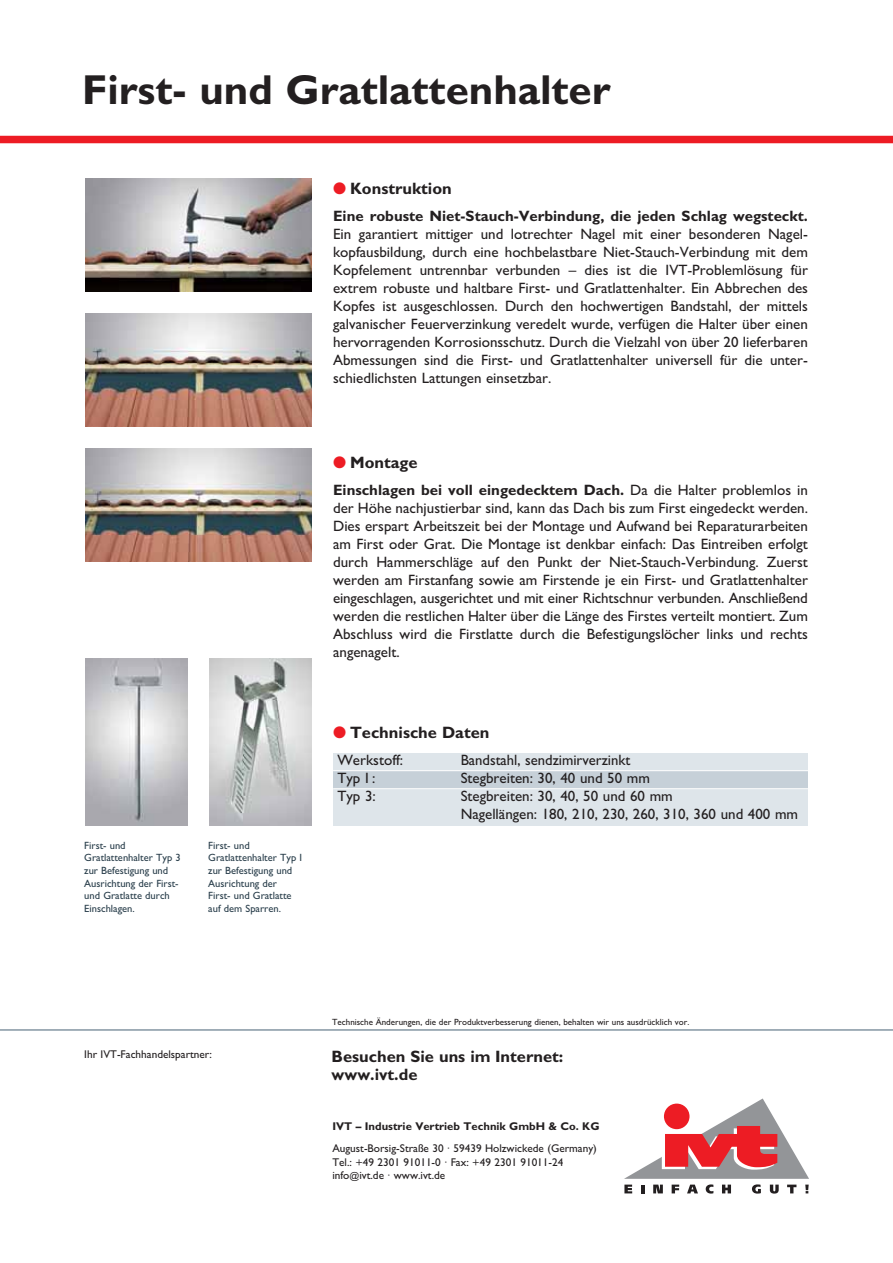
<style>
.page{position:relative;width:893px;height:1263px;background:#fff}
.page>*{position:absolute;margin:0;border:0;box-sizing:border-box;transform-origin:0 0}
.t1{font:700 42px "M Gill Sans";color:#231f20}
.t2{font:700 16.5px/18px "M Gill Sans";color:#231f20}
.t3{font:15px/18px "M Gill Sans";color:#231f20;text-align:justify}
.t4{font:700 15px "M Gill Sans";color:#231f20}
.t5{font:11.25px/13.5px "M Gill Sans";color:#231f20}
.t6{font:700 11.25px "M Gill Sans";color:#231f20}
.t7{font:10.5px/12.6px "M Gill Sans";color:#293e4b}
.t8{font:9px "M Gill Sans";color:#231f20}
.s1{color:#ed1c24}
.s2{font-weight:700}
.s3{font-size:9.75px}
</style>
<div class="page">
<svg style="left:624px;top:1098px;width:185px;height:95px"></svg>
<img style="left:85px;top:179px;width:227px;height:112px">
<img style="left:85px;top:314px;width:227px;height:112px">
<img style="left:85px;top:449px;width:227px;height:112px">
<hr style="left:0;top:1029px;width:893px;height:2px;background:#8496a3">
<div style="left:0;top:136px;width:893px;height:7px;background:#ed1c24"></div>
<div style="left:333px;top:753px;width:475px;height:73px;background:#dee5ea"></div>
<div style="left:333px;top:771px;width:475px;height:18px;background:#c6d0d8"></div>
<hr style="left:333px;top:770px;width:504px;height:1px;background:#fff">
<hr style="left:333px;top:788px;width:504px;height:1px;background:#fff">
<img style="left:85px;top:659px;width:103px;height:166px">
<img style="left:209px;top:659px;width:103px;height:166px">
<h1 class="t1" style="left:82px;top:74px;width:530px">First- und Gratlattenhalter</h1>
<p class="t2" style="left:333px;top:181px;width:120px"><span class="s1">●</span> Konstruktion</p>
<p class="t4" style="left:333px;top:210px;width:476px">Eine robuste Niet-Stauch-Verbindung, die jeden Schlag wegsteckt.</p>
<p class="t3" style="left:333px;top:226px;width:476px">Ein garantiert mittiger und lotrechter Nagel mit einer besonderen Nagel&shy;kopfausbildung, durch eine hochbelastbare Niet-Stauch-Verbindung mit dem Kopfelement untrennbar verbunden – dies ist die IVT-Problemlösung für extrem robuste und haltbare First- und Gratlattenhalter. Ein Abbrechen des Kopfes ist ausgeschlossen. Durch den hochwertigen Bandstahl, der mittels galvanischer Feuerverzinkung veredelt wurde, verfügen die Halter über einen hervorragenden Korrosionsschutz. Durch die Vielzahl von über 20 lieferbaren Abmessungen sind die First- und Gratlattenhalter universell für die unter&shy;schiedlichsten Lattungen einsetzbar.</p>
<p class="t2" style="left:333px;top:455px;width:86px"><span class="s1">●</span> Montage</p>
<p class="t3" style="left:333px;top:482px;width:476px"><span class="s2">Einschlagen bei voll eingedecktem Dach.</span> Da die Halter problemlos in der Höhe nachjustierbar sind, kann das Dach bis zum First eingedeckt werden.<br>Dies erspart Arbeitszeit bei der Montage und Aufwand bei Reparaturarbeiten am First oder Grat. Die Montage ist denkbar einfach: Das Eintreiben erfolgt durch Hammerschläge auf den Punkt der Niet-Stauch-Verbindung. Zuerst werden am Firstanfang sowie am Firstende je ein First- und Gratlattenhalter eingeschlagen, ausgerichtet und mit einer Richtschnur verbunden. Anschließend werden die restlichen Halter über die Länge des Firstes verteilt montiert. Zum Abschluss wird die Firstlatte durch die Befestigungslöcher links und rechts angenagelt.</p>
<p class="t2" style="left:333px;top:725px;width:158px"><span class="s1">●</span> Technische Daten</p>
<p class="t7" style="left:84px;top:840px;width:98px">First- und<br>Gratlattenhalter Typ 3 zur Befestigung und<br>Ausrichtung der First&shy;und Gratlatte durch<br>Einschlagen.</p>
<p class="t7" style="left:208px;top:840px;width:95px">First- und<br>Gratlattenhalter Typ I zur Befestigung und<br>Ausrichtung der<br>First- und Gratlatte auf dem Sparren.</p>
<p class="t3" style="left:337px;top:752px;width:67px">Werkstoff:</p>
<p class="t3" style="left:461px;top:752px;width:171px">Bandstahl, sendzimirverzinkt</p>
<p class="t3" style="left:337px;top:770px;width:40px">Typ I :</p>
<p class="t3" style="left:461px;top:770px;width:191px">Stegbreiten: 30, 40 und 50 mm</p>
<p class="t3" style="left:337px;top:788px;width:40px">Typ 3:</p>
<p class="t3" style="left:461px;top:788px;width:339px">Stegbreiten: 30, 40, 50 und 60 mm<br>Nagellängen: 180, 210, 230, 260, 310, 360 und 400 mm</p>
<p class="t5" style="left:84px;top:1048px;width:129px">Ihr IVT-Fachhandelspartner:</p>
<p class="t8" style="left:332px;top:1018px;width:359px">Technische Änderungen, die der Produktverbesserung dienen, behalten wir uns ausdrücklich vor.</p>
<p class="t2" style="left:332px;top:1049px;width:233px">Besuchen Sie uns im Internet: www.ivt.de</p>
<p class="t6" style="left:332px;top:1121px;width:269px">IVT – Industrie Vertrieb Technik GmbH &amp; Co. KG</p>
<p class="t5" style="left:332px;top:1143px;width:266px">August-Borsig-Straße 30 · 59439 Holzwickede (Germany)<br>Tel.: +49 2301 91011-0 · Fax: +49 2301 91011-24 info<span class="s3">@</span>ivt.de · www.ivt.de</p>
</div>
